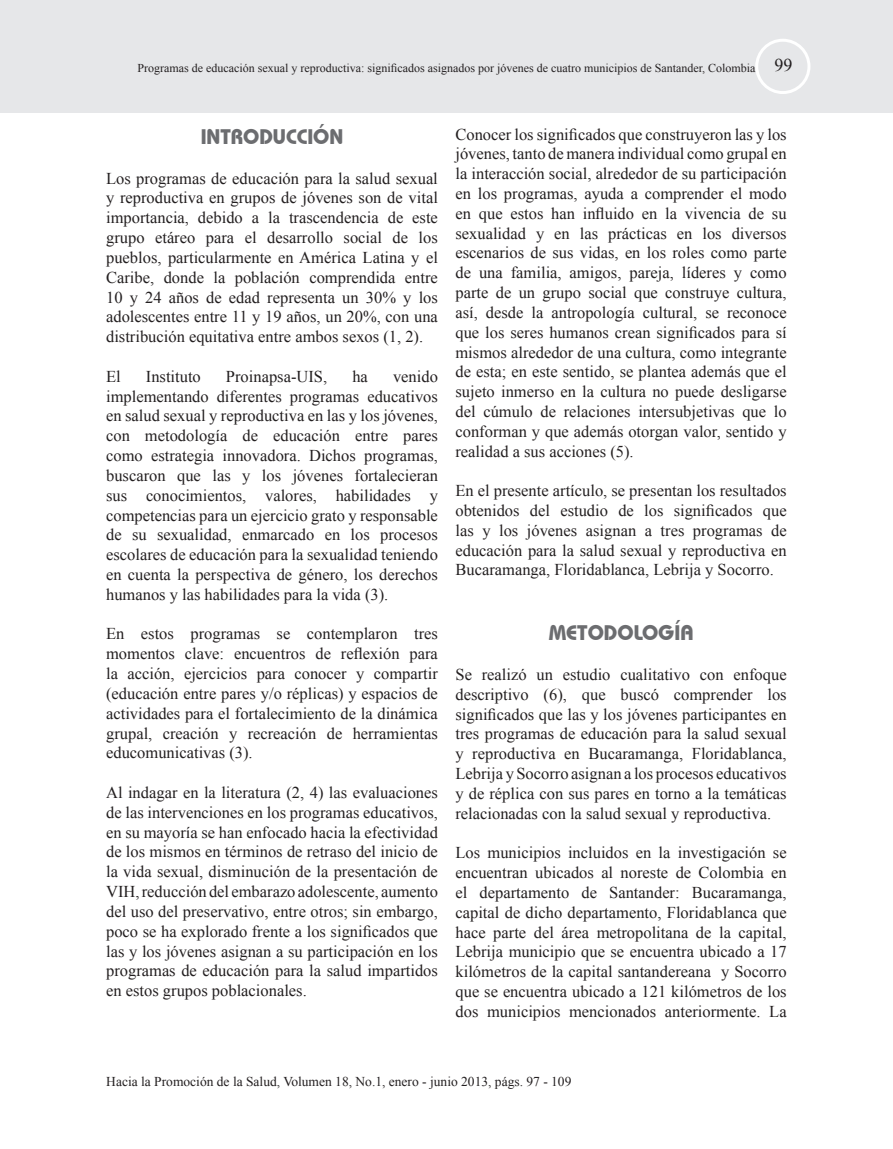
<style>
.page{position:relative;width:893px;height:1149px;background:#fff}
.page>*{position:absolute;margin:0;border:0;box-sizing:border-box;transform-origin:0 0}
.t1{font:700 21px "Bauhaus IT Cby BT";color:#6c6d70}
.t2{font:16.5px/19.8px "Times New Roman";color:#231f20;text-align:justify}
.t3{font:13.5px "Times New Roman";color:#231f20}
.t4{font:12px "Times New Roman";color:#231f20}
.s1{font-size:18px}
</style>
<div class="page">
<div style="left:0;top:0;width:893px;height:113px;background:#e6e7e9"></div>
<div style="left:755px;top:39px;width:55px;height:55px;border:3px solid #fff;border-radius:50%"></div>
<p class="t4" style="left:137px;top:60px;width:656px">Programas de educación sexual y reproductiva: significados asignados por jóvenes de cuatro municipios de Santander, Colombia <span class="s1">99</span></p>
<p class="t1" style="left:201px;top:124px;width:144px">INTRODUCCIÓN</p>
<p class="t2" style="left:106px;top:168px;width:333px">Los programas de educación para la salud sexual y reproductiva en grupos de jóvenes son de vital importancia, debido a la trascendencia de este grupo etáreo para el desarrollo social de los pueblos, particularmente en América Latina y el Caribe, donde la población comprendida entre 10 y 24 años de edad representa un 30% y los adolescentes entre 11 y 19 años, un 20%, con una distribución equitativa entre ambos sexos (1, 2).</p>
<p class="t2" style="left:106px;top:366px;width:16px">El</p>
<p class="t2" style="left:146px;top:366px;width:57px">Instituto</p>
<p class="t2" style="left:226px;top:366px;width:103px">Proinapsa-UIS,</p>
<p class="t2" style="left:352px;top:366px;width:17px">ha</p>
<p class="t2" style="left:106px;top:366px;width:333px;text-indent:287px">venido implementando diferentes programas educativos en salud sexual y reproductiva en las y los jóvenes, con metodología de educación entre pares como estrategia innovadora. Dichos programas, buscaron que las y los jóvenes fortalecieran sus conocimientos, valores, habilidades y competencias para un ejercicio grato y responsable de su sexualidad, enmarcado en los procesos escolares de educación para la sexualidad teniendo en cuenta la perspectiva de género, los derechos humanos y las habilidades para la vida (3).</p>
<p class="t2" style="left:106px;top:623px;width:333px">En estos programas se contemplaron tres momentos clave: encuentros de reflexión para la acción, ejercicios para conocer y compartir (educación entre pares y/o réplicas) y espacios de actividades para el fortalecimiento de la dinámica grupal, creación y recreación de herramientas educomunicativas (3).</p>
<p class="t2" style="left:106px;top:782px;width:333px">Al indagar en la literatura (2, 4) las evaluaciones de las intervenciones en los programas educativos, en su mayoría se han enfocado hacia la efectividad de los mismos en términos de retraso del inicio de la vida sexual, disminución de la presentación de VIH, reducción del embarazo adolescente, aumento del uso del preservativo, entre otros; sin embargo, poco se ha explorado frente a los significados que las y los jóvenes asignan a su participación en los programas de educación para la salud impartidos en estos grupos poblacionales.</p>
<p class="t2" style="left:455px;top:124px;width:333px">Conocer los significados que construyeron las y los jóvenes, tanto de manera individual como grupal en la interacción social, alrededor de su participación en los programas, ayuda a comprender el modo en que estos han influido en la vivencia de su sexualidad y en las prácticas en los diversos escenarios de sus vidas, en los roles como parte de una familia, amigos, pareja, líderes y como parte de un grupo social que construye cultura, así, desde la antropología cultural, se reconoce que los seres humanos crean significados para sí mismos alrededor de una cultura, como integrante de esta; en este sentido, se plantea además que el sujeto inmerso en la cultura no puede desligarse del cúmulo de relaciones intersubjetivas que lo conforman y que además otorgan valor, sentido y realidad a sus acciones (5).</p>
<p class="t2" style="left:455px;top:480px;width:333px">En el presente artículo, se presentan los resultados obtenidos del estudio de los significados que las y los jóvenes asignan a tres programas de educación para la salud sexual y reproductiva en Bucaramanga, Floridablanca, Lebrija y Socorro.</p>
<p class="t1" style="left:549px;top:620px;width:146px">METODOLOGÍA</p>
<p class="t2" style="left:455px;top:664px;width:333px">Se realizó un estudio cualitativo con enfoque descriptivo (6), que buscó comprender los significados que las y los jóvenes participantes en tres programas de educación para la salud sexual y reproductiva en Bucaramanga, Floridablanca, Lebrija y Socorro asignan a los procesos educativos y de réplica con sus pares en torno a la temáticas relacionadas con la salud sexual y reproductiva.</p>
<p class="t2" style="left:455px;top:842px;width:333px">Los municipios incluidos en la investigación se encuentran ubicados al noreste de Colombia en el departamento de Santander: Bucaramanga, capital de dicho departamento, Floridablanca que hace parte del área metropolitana de la capital, Lebrija municipio que se encuentra ubicado a 17 kilómetros de la capital santandereana y Socorro que se encuentra ubicado a 121 kilómetros de los dos municipios mencionados anteriormente. La</p>
<p class="t3" style="left:106px;top:1072px;width:467px">Hacia la Promoción de la Salud, Volumen 18, No.1, enero - junio 2013, págs. 97 - 109</p>
</div>
